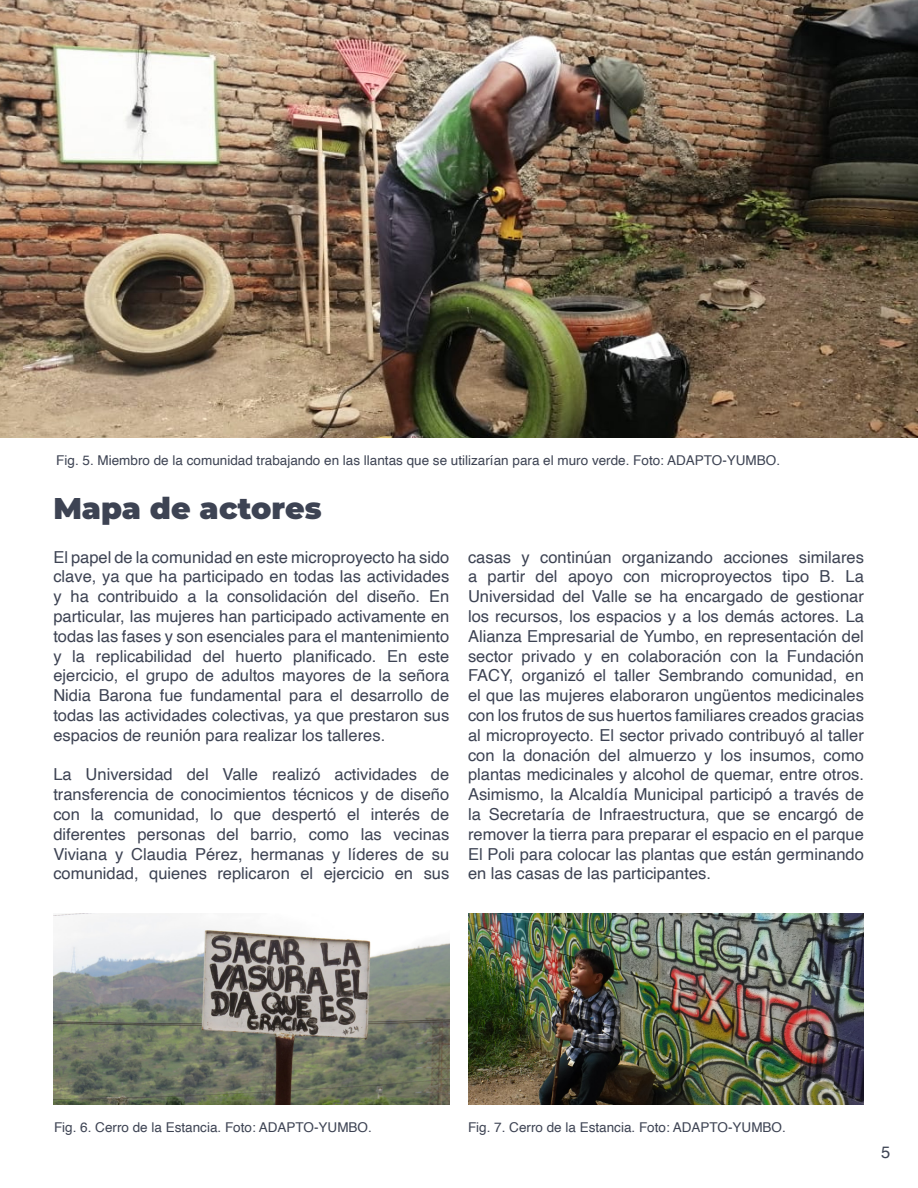
<style>
.page{position:relative;width:918px;height:1188px;background:#fff}
.page>*{position:absolute;margin:0;border:0;box-sizing:border-box;transform-origin:0 0}
.t1{font:900 30px "Montserrat";color:#3d4353}
.t2{font:16.5px/19.8px "Helvetica";color:#3d4353;text-align:justify}
.t3{font:13.5px "Helvetica";color:#3d4353}
</style>
<div class="page">
<img style="left:53px;top:914px;width:396px;height:191px">
<img style="left:468px;top:914px;width:396px;height:191px">
<img style="left:0;top:0;width:918px;height:438px">
<p class="t3" style="left:56px;top:450px;width:725px">Fig. 5. Miembro de la comunidad trabajando en las llantas que se utilizarían para el muro verde. Foto: ADAPTO-YUMBO.</p>
<h1 class="t1" style="left:53px;top:486px;width:270px">Mapa de actores</h1>
<p class="t2" style="left:53px;top:547px;width:398px">El papel de la comunidad en este microproyecto ha sido clave, ya que ha participado en todas las actividades y ha contribuido a la consolidación del diseño. En particular, las mujeres han participado activamente en todas las fases y son esenciales para el mantenimiento y la replicabilidad del huerto planificado. En este ejercicio, el grupo de adultos mayores de la señora Nidia Barona fue fundamental para el desarrollo de todas las actividades colectivas, ya que prestaron sus espacios de reunión para realizar los talleres.</p>
<p class="t2" style="left:53px;top:765px;width:397px">La Universidad del Valle realizó actividades de transferencia de conocimientos técnicos y de diseño con la comunidad, lo que despertó el interés de diferentes personas del barrio, como las vecinas Viviana y Claudia Pérez, hermanas y líderes de su comunidad, quienes replicaron el ejercicio en sus</p>
<p class="t2" style="left:468px;top:547px;width:398px">casas y continúan organizando acciones similares a partir del apoyo con microproyectos tipo B. La Universidad del Valle se ha encargado de gestionar los recursos, los espacios y a los demás actores. La Alianza Empresarial de Yumbo, en representación del sector privado y en colaboración con la Fundación FACY, organizó el taller Sembrando comunidad, en el que las mujeres elaboraron ungüentos medicinales con los frutos de sus huertos familiares creados gracias al microproyecto. El sector privado contribuyó al taller con la donación del almuerzo y los insumos, como plantas medicinales y alcohol de quemar, entre otros.<br>Asimismo, la Alcaldía Municipal participó a través de la Secretaría de Infraestructura, que se encargó de remover la tierra para preparar el espacio en el parque El Poli para colocar las plantas que están germinando en las casas de las participantes.</p>
<p class="t3" style="left:54px;top:1116px;width:319px">Fig. 6. Cerro de la Estancia. Foto: ADAPTO-YUMBO.</p>
<p class="t3" style="left:468px;top:1116px;width:319px">Fig. 7. Cerro de la Estancia. Foto: ADAPTO-YUMBO.</p>
<p class="t2" style="left:881px;top:1143px;width:11px">5</p>
</div>
